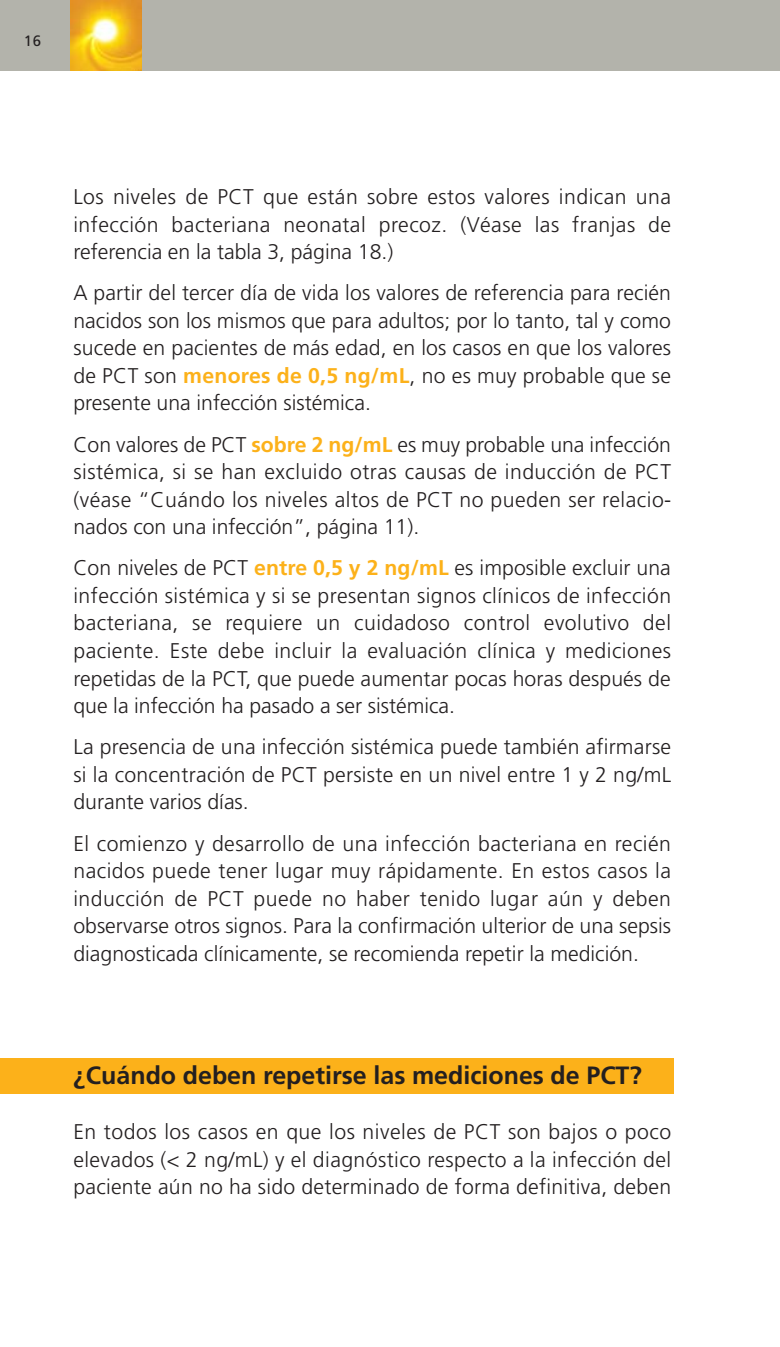
<style>
.page{position:relative;width:780px;height:1347px;background:#fff}
.page>*{position:absolute;margin:0;border:0;box-sizing:border-box;transform-origin:0 0}
.t1{font:700 25px "Frutiger";color:#231f20}
.t2{font:300 21.25px/27.5px "Frutiger";color:#231f20;text-align:justify}
.t3{font:15px "Frutiger";color:#231f20}
.s1{font-weight:700;color:#fcb11a}
</style>
<div class="page">
<div style="left:0;top:1058px;width:673px;height:36px;background:#fcb11a"></div>
<div style="left:0;top:0;width:780px;height:71px;background:#b3b3ab"></div>
<img style="left:71px;top:0;width:71px;height:71px">
<p class="t3" style="left:24px;top:34px;width:19px">16</p>
<p class="t2" style="left:73px;top:184px;width:599px">Los niveles de PCT que están sobre estos valores indican una infección bacteriana neonatal precoz. (Véase las franjas de referencia en la tabla 3, página 18.)</p>
<p class="t2" style="left:73px;top:281px;width:599px">A partir del tercer día de vida los valores de referencia para recién nacidos son los mismos que para adultos; por lo tanto, tal y como sucede en pacientes de más edad, en los casos en que los valores de PCT son <span class="s1">menores de 0,5 ng/mL</span>, no es muy probable que se presente una infección sistémica.</p>
<p class="t2" style="left:73px;top:432px;width:599px">Con valores de PCT <span class="s1">sobre 2 ng/mL</span> es muy probable una infección sistémica, si se han excluido otras causas de inducción de PCT (véase “Cuándo los niveles altos de PCT no pueden ser relacio - nados con una infección”, página 11).</p>
<p class="t2" style="left:73px;top:556px;width:599px">Con niveles de PCT <span class="s1">entre 0,5 y 2 ng/mL</span> es imposible excluir una infección sistémica y si se presentan signos clínicos de infección bacteriana, se requiere un cuidadoso control evolutivo del paciente. Este debe incluir la evaluación clínica y mediciones repetidas de la PCT, que puede aumentar pocas horas después de que la infección ha pasado a ser sistémica.</p>
<p class="t2" style="left:73px;top:734px;width:599px">La presencia de una infección sistémica puede también afirmarse si la concentración de PCT persiste en un nivel entre 1 y 2 ng/mL durante varios días.</p>
<p class="t2" style="left:73px;top:831px;width:599px">El comienzo y desarrollo de una infección bacteriana en recién nacidos puede tener lugar muy rápidamente. En estos casos la inducción de PCT puede no haber tenido lugar aún y deben observarse otros signos. Para la confirmación ulterior de una sepsis diagnosticada clínicamente, se recomienda repetir la medición.</p>
<p class="t1" style="left:73px;top:1065px;width:570px">¿Cuándo deben repetirse las mediciones de PCT?</p>
<p class="t2" style="left:73px;top:1119px;width:599px">En todos los casos en que los niveles de PCT son bajos o poco elevados (&lt; 2 ng/mL) y el diagnóstico respecto a la infección del paciente aún no ha sido determinado de forma definitiva, deben</p>
</div>
